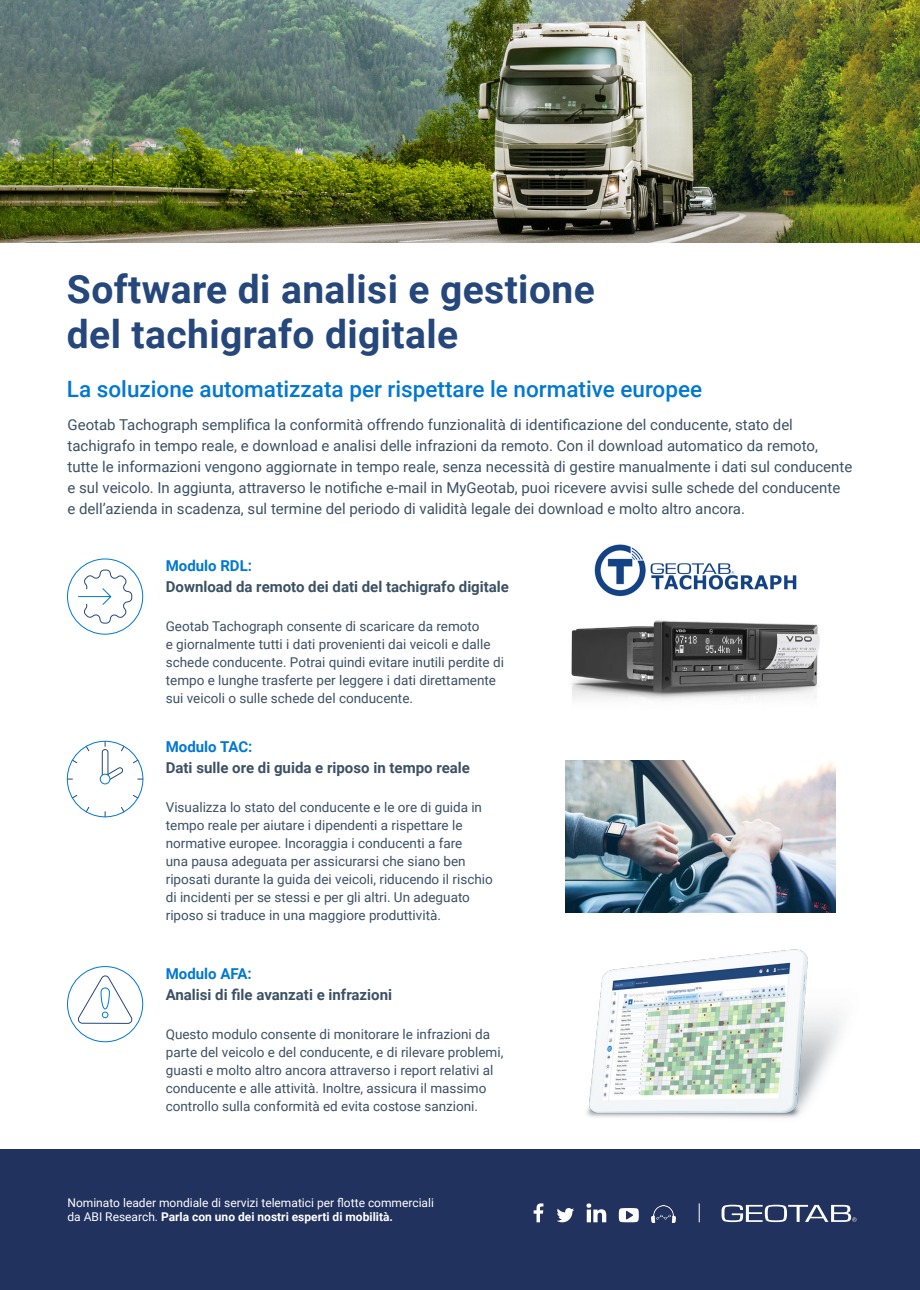
<style>
.page{position:relative;width:920px;height:1290px;background:#fff}
.page>*{position:absolute;margin:0;border:0;box-sizing:border-box;transform-origin:0 0}
.Heading_1__H1{font:700 39px/45px "Roboto";letter-spacing:.01em;color:#25477b}
.Heading_2__H2{font:500 22.5px "Roboto";color:#0078d3}
.Body_Copy__P{font:15px/21px "Roboto";color:#3c5164}
.Body_Copy__P-2{font:700 15px/21px "Roboto";color:#3c5164}
.Body_Copy__P-3{font:13.5px/18px "Roboto";color:#3c5164}
.Header_3__H3{font:12px/13.5px "Roboto";color:#fff}
.s1{color:#0078d3}
.s2{font-weight:700}
</style>
<div class="page">
<div style="left:0;top:1150px;width:920px;height:140px;background:#21325e"></div>
<svg style="left:699px;top:1203px;width:1px;height:19px"></svg>
<svg style="left:534px;top:1203px;width:9px;height:19px"></svg>
<svg style="left:586px;top:1203px;width:20px;height:19px"></svg>
<svg style="left:557px;top:1208px;width:17px;height:14px"></svg>
<svg style="left:619px;top:1208px;width:20px;height:14px"></svg>
<img style="left:651px;top:1206px;width:24px;height:16px">
<svg style="left:722px;top:1205px;width:134px;height:17px"></svg>
<div style="left:67px;top:966px;width:76px;height:76px;border:1px solid #0078d3;border-radius:50%"></div>
<svg style="left:77px;top:975px;width:56px;height:49px"></svg>
<div style="left:101px;top:987px;width:9px;height:22px;border:1px solid #0078d3;border-radius:4px"></div>
<svg style="left:67px;top:740px;width:77px;height:77px"></svg>
<div style="left:100px;top:774px;width:10px;height:10px;background:#fff;border-radius:50%"></div>
<div style="left:100px;top:774px;width:10px;height:10px;border:1px solid #0078d3;border-radius:50%"></div>
<div style="left:67px;top:741px;width:76px;height:76px;border:1px solid #0078d3;border-radius:50%"></div>
<div style="left:67px;top:559px;width:76px;height:75px;border:1px solid #0078d3;border-radius:50%"></div>
<svg style="left:78px;top:569px;width:55px;height:55px"></svg>
<img style="left:594px;top:544px;width:203px;height:52px">
<img style="left:0;top:0;width:920px;height:243px">
<img style="left:571px;top:620px;width:249px;height:80px">
<img style="left:565px;top:760px;width:270px;height:152px">
<img style="left:586px;top:949px;width:256px;height:169px">
<h1 class="Heading_1__H1" style="left:67px;top:265px;width:529px">Software di analisi e gestione del tachigrafo digitale</h1>
<h2 class="Heading_2__H2" style="left:67px;top:373px;width:637px">La soluzione automatizzata per rispettare le normative europee</h2>
<p class="Body_Copy__P" style="left:68px;top:413px;width:786px">Geotab Tachograph semplifica la conformità offrendo funzionalità di identificazione del conducente, stato del tachigrafo in tempo reale, e download e analisi delle infrazioni da remoto. Con il download automatico da remoto, tutte le informazioni vengono aggiornate in tempo reale, senza necessità di gestire manualmente i dati sul conducente e sul veicolo. In aggiunta, attraverso le notifiche e-mail in MyGeotab, puoi ricevere avvisi sulle schede del conducente<br>e dell’azienda in scadenza, sul termine del periodo di validità legale dei download e molto altro ancora.</p>
<p class="Body_Copy__P-2" style="left:166px;top:555px;width:345px"><span class="s1">Modulo RDL:<br></span>Download da remoto dei dati del tachigrafo digitale</p>
<p class="Body_Copy__P-3" style="left:166px;top:617px;width:340px">Geotab Tachograph consente di scaricare da remoto<br>e giornalmente tutti i dati provenienti dai veicoli e dalle schede conducente. Potrai quindi evitare inutili perdite di tempo e lunghe trasferte per leggere i dati direttamente sui veicoli o sulle schede del conducente.</p>
<p class="Body_Copy__P-2" style="left:166px;top:736px;width:306px"><span class="s1">Modulo TAC:<br></span>Dati sulle ore di guida e riposo in tempo reale</p>
<p class="Body_Copy__P-3" style="left:166px;top:798px;width:329px">Visualizza lo stato del conducente e le ore di guida in tempo reale per aiutare i dipendenti a rispettare le normative europee. Incoraggia i conducenti a fare<br>una pausa adeguata per assicurarsi che siano ben riposati durante la guida dei veicoli, riducendo il rischio di incidenti per se stessi e per gli altri. Un adeguato riposo si traduce in una maggiore produttività.</p>
<p class="Body_Copy__P-2" style="left:166px;top:962px;width:228px"><span class="s1">Modulo AFA:<br></span>Analisi di file avanzati e infrazioni</p>
<p class="Body_Copy__P-3" style="left:166px;top:1024px;width:339px">Questo modulo consente di monitorare le infrazioni da parte del veicolo e del conducente, e di rilevare problemi, guasti e molto altro ancora attraverso i report relativi al conducente e alle attività. Inoltre, assicura il massimo controllo sulla conformità ed evita costose sanzioni.</p>
<h3 class="Header_3__H3" style="left:68px;top:1196px;width:368px">Nominato leader mondiale di servizi telematici per flotte commerciali da ABI Research. <span class="s2">Parla con uno dei nostri esperti di mobilità.</span></h3>
</div>
